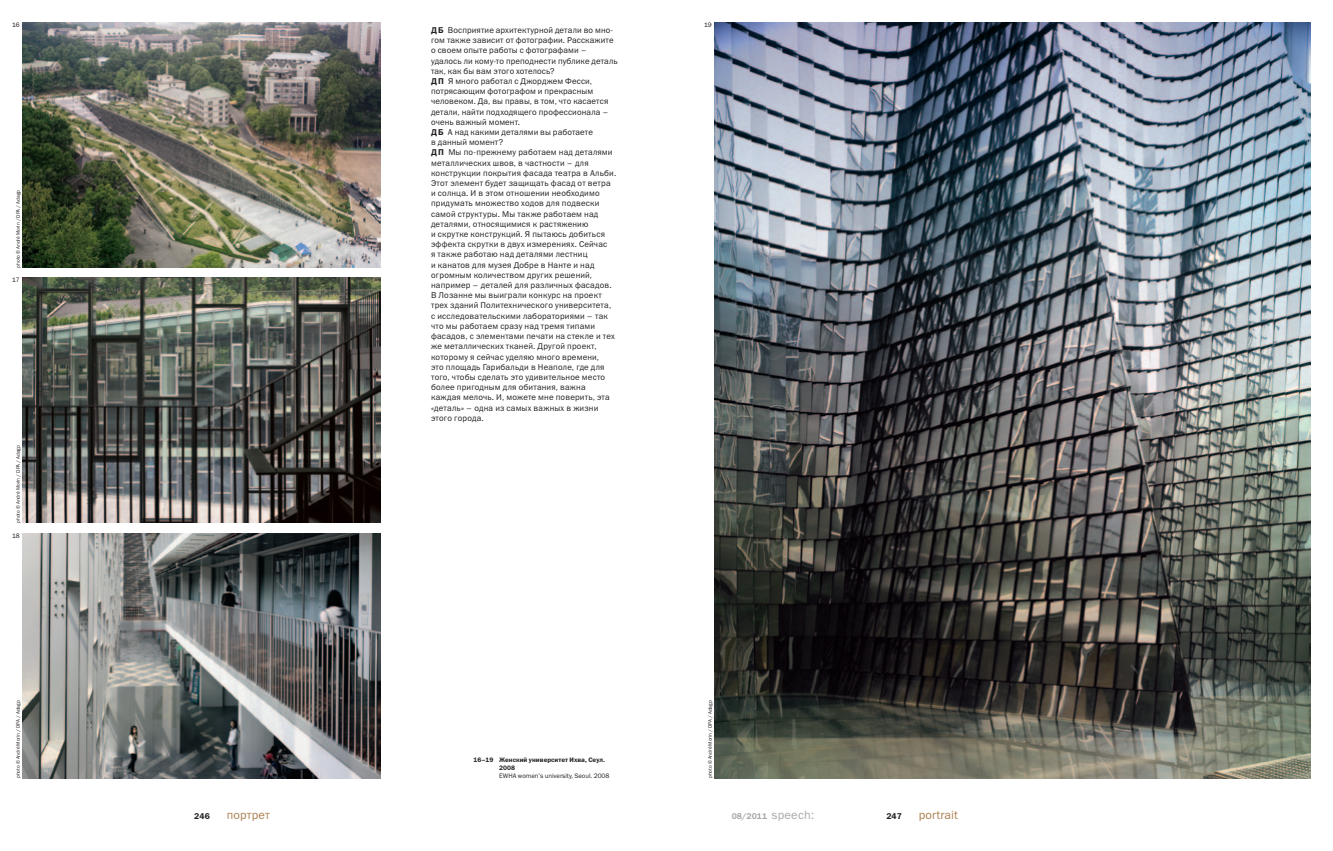
<style>
.page{position:relative;width:1333px;height:851px;background:#fff}
.page>*{position:absolute;margin:0;border:0;box-sizing:border-box;transform-origin:0 0}
.t1{font:12px "Franklin Gothic Book ITC";letter-spacing:.01em;color:#ac8050}
.t2{font:8.5px/10.2px "Franklin Gothic Book ITC";letter-spacing:.02em;color:#231f20}
.t3{font:8.5px "Franklin Gothic Demi ITC";color:#a8a9ad}
.t4{font:8.5px "Franklin Gothic Demi ITC";color:#231f20}
.t5{font:6.5px "Franklin Gothic Book ITC";color:#231f20}
.t6{font:6.5px/7.8px "Franklin Gothic Demi ITC";color:#231f20}
.t7{font:5px "Franklin Gothic Book ITC";color:#231f20}
.s1{font-family:"Franklin Gothic Demi ITC"}
.s2{font-family:"Franklin Gothic Book ITC";font-size:12px}
</style>
<div class="page">
<img style="left:714px;top:23px;width:596px;height:755px">
<img style="left:23px;top:278px;width:357px;height:245px">
<img style="left:23px;top:533px;width:357px;height:245px">
<img style="left:23px;top:23px;width:357px;height:244px">
<p class="t5" style="left:12px;top:21px;width:9px">16</p>
<p class="t5" style="left:704px;top:21px;width:9px">19</p>
<p class="t2" style="left:431px;top:25px;width:188px"><span class="s1">ДБ</span> Восприятие архитектурной детали во мно&shy;гом также зависит от фотографии. Расскажите о своем опыте работы с фотографами – удалось ли кому-то преподнести публике деталь так, как бы вам этого хотелось?<br><span class="s1">ДП</span> Я много работал с Джорджем Фесси, потрясающим фотографом и прекрасным человеком. Да, вы правы, в том, что касается детали, найти подходящего профессионала – очень важный момент.<br><span class="s1">ДБ</span> А над какими деталями вы работаете<br>в данный момент?<br><span class="s1">ДП</span> Мы по-прежнему работаем над деталями металлических швов, в частности – для конструкции покрытия фасада театра в Альби.<br>Этот элемент будет защищать фасад от ветра<br>и солнца. И в этом отношении необходимо придумать множество ходов для подвески самой структуры. Мы также работаем над деталями, относящимися к растяжению<br>и скрутке конструкций. Я пытаюсь добиться эффекта скрутки в двух измерениях. Сейчас<br>я также работаю над деталями лестниц<br>и канатов для музея Добре в Нанте и над огромным количеством других решений, например – деталей для различных фасадов.<br>В Лозанне мы выиграли конкурс на проект трех зданий Политехнического университета,<br>с исследовательскими лабораториями – так что мы работаем сразу над тремя типами фасадов, с элементами печати на стекле и тех же металлических тканей. Другой проект, которому я сейчас уделяю много времени,<br>это площадь Гарибальди в Неаполе, где для того, чтобы сделать это удивительное место более пригодным для обитания, важна<br>каждая мелочь. И, можете мне поверить, эта «деталь» – одна из самых важных в жизни этого города.</p>
<p class="t7" style="left:15px;top:267px;width:79px;rotate:-90deg">photo © André Morin / DPA / Adagp</p>
<p class="t5" style="left:12px;top:276px;width:9px">17</p>
<p class="t7" style="left:15px;top:523px;width:79px;rotate:-90deg">photo © André Morin / DPA / Adagp</p>
<p class="t5" style="left:12px;top:531px;width:9px">18</p>
<p class="t7" style="left:15px;top:778px;width:79px;rotate:-90deg">photo © André Morin / DPA / Adagp</p>
<p class="t7" style="left:707px;top:778px;width:79px;rotate:-90deg">photo © André Morin / DPA / Adagp</p>
<p class="t4" style="left:194px;top:810px;width:17px">246</p>
<h1 class="t1" style="left:227px;top:806px;width:44px">портрет</h1>
<p class="t4" style="left:886px;top:810px;width:17px">247</p>
<h1 class="t1" style="left:918px;top:806px;width:41px">portrait</h1>
<p class="t6" style="left:499px;top:756px;width:107px;text-indent:-26px">16–19 Женский университет Ихва, Сеул.<br>2008</p>
<p class="t5" style="left:499px;top:771px;width:112px">EWHA women’s university, Seoul. 2008</p>
<p class="t3" style="left:731px;top:810px;width:84px">08/2011 <span class="s2">speech:</span></p>
</div>
